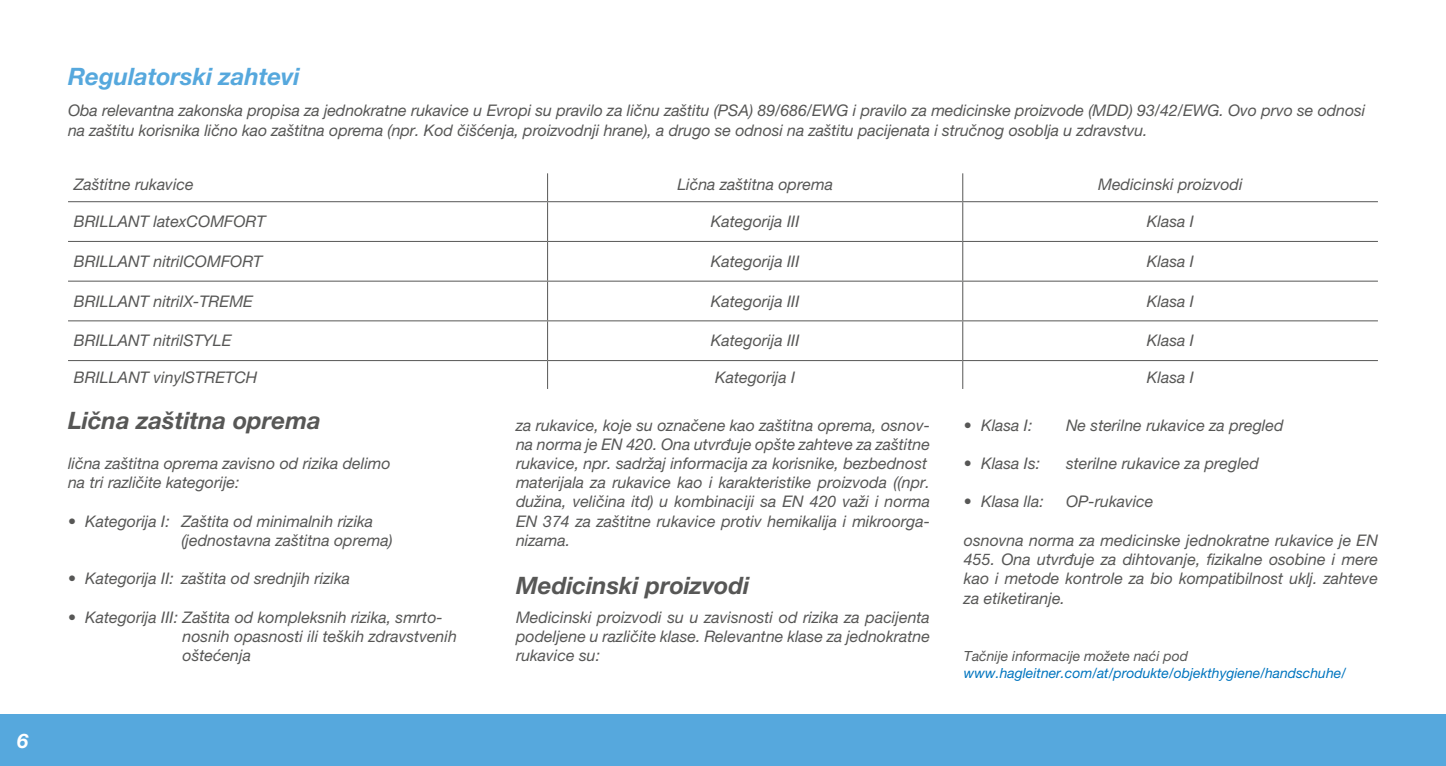
<style>
.page{position:relative;width:1446px;height:766px;background:#fff}
.page>*{position:absolute;margin:0;border:0;box-sizing:border-box;transform-origin:0 0}
.t1{font:italic 700 24px "Helvetica Neue LT Pro";color:#575756}
.t2{font:italic 700 24px "Helvetica Neue LT Pro";letter-spacing:-.005em;color:#56a8dd}
.t3{font:italic 700 20px "Helvetica Neue LT Pro";color:#fff}
.t4{font:italic 16px/19.2px "Helvetica Neue LT Pro";color:#575756}
.t5{font:italic 14px "Helvetica Neue LT Pro";color:#0075bf}
.t6{font:italic 14px "Helvetica Neue LT Pro";color:#575756}
</style>
<div class="page">
<div style="left:0;top:714px;width:1446px;height:51px;background:#56a8dd"></div>
<svg style="left:547px;top:173px;width:1px;height:28px"></svg>
<svg style="left:962px;top:173px;width:1px;height:28px"></svg>
<hr style="left:68px;top:201px;width:479px;height:1px;background:#575756">
<hr style="left:547px;top:201px;width:416px;height:1px;background:#575756">
<hr style="left:547px;top:202px;width:1px;height:39px;background:#575756">
<hr style="left:963px;top:201px;width:415px;height:1px;background:#575756">
<hr style="left:962px;top:202px;width:1px;height:39px;background:#575756">
<hr style="left:68px;top:241px;width:479px;height:1px;background:#575756">
<hr style="left:547px;top:241px;width:416px;height:1px;background:#575756">
<hr style="left:547px;top:242px;width:1px;height:38px;background:#575756">
<hr style="left:963px;top:241px;width:415px;height:1px;background:#575756">
<hr style="left:962px;top:242px;width:1px;height:38px;background:#575756">
<hr style="left:68px;top:280px;width:479px;height:1px;background:#575756">
<hr style="left:547px;top:280px;width:416px;height:1px;background:#575756">
<hr style="left:547px;top:281px;width:1px;height:39px;background:#575756">
<hr style="left:963px;top:280px;width:415px;height:1px;background:#575756">
<hr style="left:962px;top:281px;width:1px;height:39px;background:#575756">
<hr style="left:68px;top:320px;width:479px;height:1px;background:#575756">
<hr style="left:547px;top:320px;width:416px;height:1px;background:#575756">
<hr style="left:547px;top:321px;width:1px;height:39px;background:#575756">
<hr style="left:963px;top:320px;width:415px;height:1px;background:#575756">
<hr style="left:962px;top:321px;width:1px;height:39px;background:#575756">
<hr style="left:68px;top:360px;width:479px;height:1px;background:#575756">
<hr style="left:547px;top:360px;width:416px;height:1px;background:#575756">
<svg style="left:547px;top:361px;width:1px;height:28px"></svg>
<hr style="left:963px;top:360px;width:415px;height:1px;background:#575756">
<svg style="left:962px;top:361px;width:1px;height:28px"></svg>
<p class="t3" style="left:17px;top:727px;width:13px">6</p>
<h1 class="t2" style="left:68px;top:62px;width:233px">Regulatorski zahtevi</h1>
<p class="t4" style="left:68px;top:101px;width:1298px">Oba relevantna zakonska propisa za jednokratne rukavice u Evropi su pravilo za ličnu zaštitu (PSA) 89/686/EWG i pravilo za medicinske proizvode (MDD) 93/42/EWG. Ovo prvo se odnosi na zaštitu korisnika lično kao zaštitna oprema (npr. Kod čišćenja, proizvodnji hrane), a drugo se odnosi na zaštitu pacijenata i stručnog osoblja u zdravstvu.</p>
<p class="t4" style="left:74px;top:175px;width:122px">Zaštitne rukavice</p>
<p class="t4" style="left:677px;top:175px;width:157px">Lična zaštitna oprema</p>
<p class="t4" style="left:1098px;top:175px;width:146px">Medicinski proizvodi</p>
<p class="t4" style="left:74px;top:212px;width:193px">BRILLANT latexCOMFORT</p>
<p class="t4" style="left:711px;top:212px;width:90px">Kategorija III</p>
<p class="t4" style="left:1147px;top:212px;width:49px">Klasa I</p>
<p class="t4" style="left:74px;top:251px;width:190px">BRILLANT nitrilCOMFORT</p>
<p class="t4" style="left:711px;top:251px;width:90px">Kategorija III</p>
<p class="t4" style="left:1147px;top:251px;width:49px">Klasa I</p>
<p class="t4" style="left:74px;top:291px;width:181px">BRILLANT nitrilX-TREME</p>
<p class="t4" style="left:711px;top:291px;width:90px">Kategorija III</p>
<p class="t4" style="left:1147px;top:291px;width:49px">Klasa I</p>
<p class="t4" style="left:74px;top:331px;width:159px">BRILLANT nitrilSTYLE</p>
<p class="t4" style="left:711px;top:331px;width:90px">Kategorija III</p>
<p class="t4" style="left:1147px;top:331px;width:49px">Klasa I</p>
<p class="t4" style="left:74px;top:367px;width:185px">BRILLANT vinylSTRETCH</p>
<p class="t4" style="left:715px;top:367px;width:82px">Kategorija I</p>
<p class="t4" style="left:1147px;top:367px;width:49px">Klasa I</p>
<h1 class="t1" style="left:68px;top:405px;width:254px">Lična zaštitna oprema</h1>
<p class="t4" style="left:68px;top:453px;width:324px">lična zaštitna oprema zavisno od rizika delimo na tri različite kategorije:</p>
<p class="t4" style="left:181px;top:511px;width:213px;text-indent:-113px">• Kategorija I: Zaštita od minimalnih rizika (jednostavna zaštitna oprema)</p>
<p class="t4" style="left:68px;top:568px;width:283px">• Kategorija II: zaštita od srednjih rizika</p>
<p class="t4" style="left:183px;top:607px;width:276px;text-indent:-114px">• Kategorija III: Zaštita od kompleksnih rizika, smrto&shy;nosnih opasnosti ili teških zdravstvenih oštećenja</p>
<p class="t4" style="left:516px;top:415px;width:415px">za rukavice, koje su označene kao zaštitna oprema, osnov&shy;na norma je EN 420. Ona utvrđuje opšte zahteve za zaštitne rukavice, npr. sadržaj informacija za korisnike, bezbednost materijala za rukavice kao i karakteristike proizvoda ((npr. dužina, veličina itd) u kombinaciji sa EN 420 važi i norma EN 374 za zaštitne rukavice protiv hemikalija i mikroorga&shy;nizama.</p>
<h1 class="t1" style="left:516px;top:570px;width:235px">Medicinski proizvodi</h1>
<p class="t4" style="left:516px;top:607px;width:415px;text-align:justify">Medicinski proizvodi su u zavisnosti od rizika za pacijenta podeljene u različite klase. Relevantne klase za jednokratne rukavice su:</p>
<p class="t4" style="left:964px;top:415px;width:70px">• Klasa I:</p>
<p class="t4" style="left:1066px;top:415px;width:219px">Ne sterilne rukavice za pregled</p>
<p class="t4" style="left:964px;top:453px;width:78px">• Klasa Is:</p>
<p class="t4" style="left:1066px;top:453px;width:194px">sterilne rukavice za pregled</p>
<p class="t4" style="left:964px;top:491px;width:81px">• Klasa lla:</p>
<p class="t4" style="left:1066px;top:491px;width:89px">OP-rukavice</p>
<p class="t4" style="left:964px;top:530px;width:415px;text-align:justify">osnovna norma za medicinske jednokratne rukavice je EN 455. Ona utvrđuje za dihtovanje, fizikalne osobine i mere kao i metode kontrole za bio kompatibilnost uklj. zahteve za etiketiranje.</p>
<p class="t6" style="left:964px;top:647px;width:226px">Tačnije informacije možete naći pod</p>
<p class="t5" style="left:964px;top:664px;width:383px">www.hagleitner.com/at/produkte/objekthygiene/handschuhe/</p>
</div>
